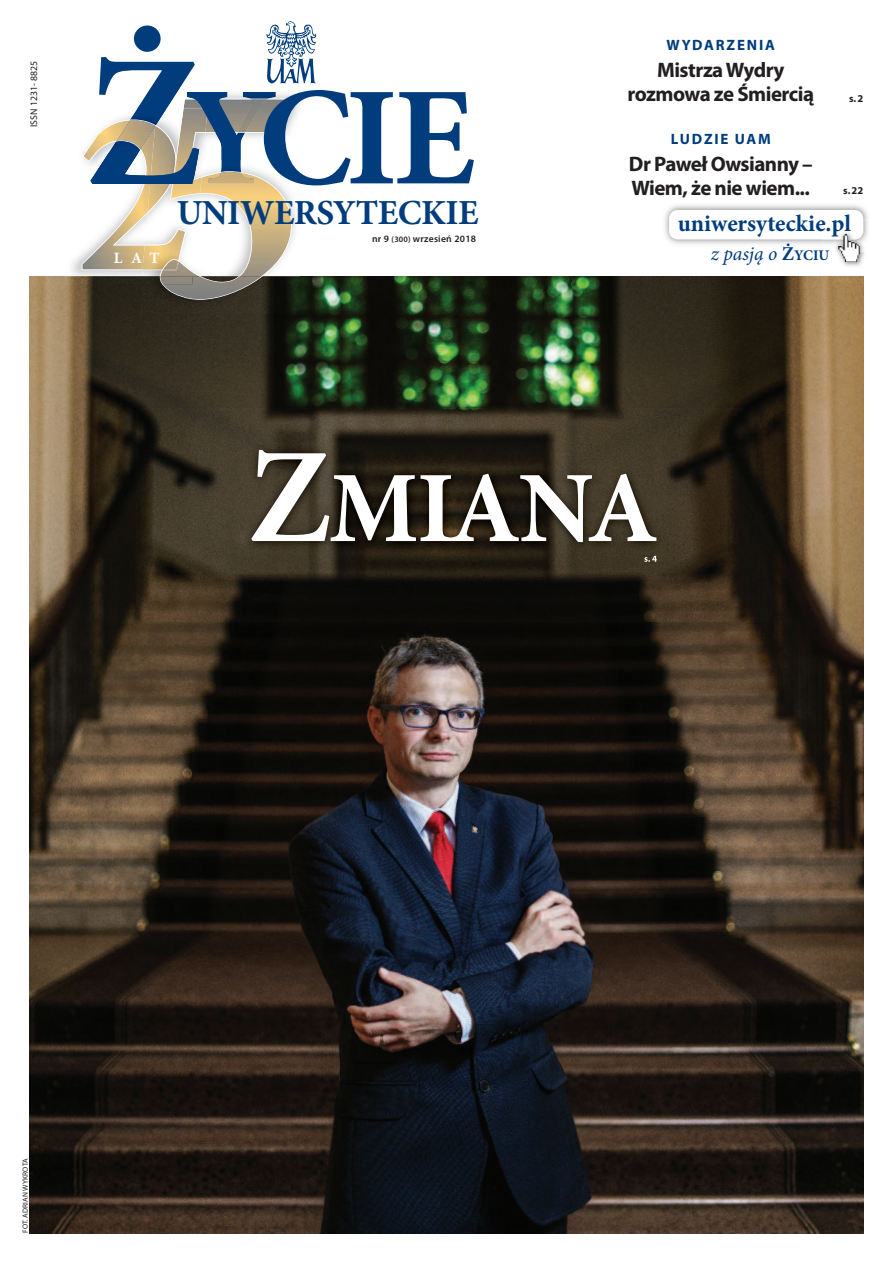
<style>
.page{position:relative;width:893px;height:1263px;background:#fff}
.page>*{position:absolute;margin:0;border:0;box-sizing:border-box;transform-origin:0 0}
.t1{font:700 140.4px "Minion Pro";color:#013d7d}
.t2{font:700 135px "Minion Pro";color:#fff}
.t3{font:700 101.25px "Minion Pro";color:#fff}
.t4{font:700 35.25px "Minion Pro";letter-spacing:-.015em;color:#013d7d}
.t5{font:700 23.7px "Minion Pro";color:#013d7d}
.t6{font:700 21px/24px "Myriad Pro";letter-spacing:-.025em;color:#231f20;text-align:center}
.t7{font:italic 19.65px "Minion Pro";color:#013d7d}
.t8{font:700 15.75px "Minion Pro";color:#fff}
.t9{font:700 15px "Myriad Pro";letter-spacing:.12em;color:#013d7d}
.t10{font:700 10.5px "Myriad Pro";color:#231f20}
.t11{font:600 9.75px "Myriad Pro";letter-spacing:.025em;color:#231f20}
.t12{font:9.75px "Myriad Pro";color:#231f20}
.t13{font:7.5px "Myriad Pro";letter-spacing:.02em;color:#231f20}
.s1{font-size:8.25px}
.s2{font-weight:700;font-style:normal}
.s3{font-weight:700;font-style:normal;font-size:14.7px}
.s4{font-size:101.25px}
</style>
<div class="page">
<img style="left:30px;top:276px;width:833px;height:957px">
<img style="left:71px;top:254px;width:11px;height:22px">
<img style="left:63px;top:276px;width:19px;height:8px">
<img style="left:139px;top:300px;width:160px;height:14px">
<svg style="left:82px;top:21px;width:234px;height:279px"></svg>
<img style="left:665px;top:205px;width:203px;height:39px">
<div style="left:669px;top:210px;width:194px;height:29px;background:#fff;border-radius:9px"></div>
<img style="left:837px;top:252px;width:28px;height:30px">
<img style="left:822px;top:276px;width:41px;height:6px">
<img style="left:822px;top:219px;width:46px;height:33px">
<img style="left:822px;top:219px;width:41px;height:20px">
<img style="left:838px;top:234px;width:22px;height:28px">
<img style="left:136px;top:408px;width:636px;height:213px">
<svg style="left:644px;top:556px;width:13px;height:6px"></svg>
<p class="t12" style="left:30px;top:127px;width:67px;rotate:-90deg">ISSN 1231- 8825</p>
<p class="t8" style="left:114px;top:252px;width:47px">LAT</p>
<h1 class="t1" style="left:258px;top:86px;width:219px">CIE</h1>
<h3 class="t4" style="left:177px;top:199px;width:303px">UNIWERSYTECKIE</h3>
<p class="t11" style="left:372px;top:235px;width:105px">nr 9 <span class="s1">(300)</span> wrzesień 2018</p>
<p class="t9" style="left:667px;top:40px;width:110px">wydarzenia</p>
<p class="t6" style="left:627px;top:60px;width:188px">Mistrzawydry rozmowa ze Śmiercią</p>
<p class="t9" style="left:671px;top:134px;width:102px">ludzie uaM</p>
<p class="t6" style="left:629px;top:154px;width:185px;text-align:left">dr Paweł Owsianny – wiem, że nie wiem...</p>
<p class="t10" style="left:849px;top:94px;width:16px">s.2</p>
<p class="t10" style="left:843px;top:186px;width:21px">s.22</p>
<p class="t5" style="left:678px;top:214px;width:175px">UNIWERSYTECKIE.PL</p>
<p class="t7" style="left:711px;top:246px;width:120px">z pasją o <span class="s2">Ż</span><span class="s3">YCIU</span></p>
<h2 class="t2" style="left:247px;top:447px;width:173px">Z<span class="s4">M</span></h2>
<h3 class="t3" style="left:417px;top:471px;width:243px">IANA</h3>
<p class="t13" style="left:23px;top:1233px;width:76px;rotate:-90deg">fot. adrIaN wykrota</p>
</div>
